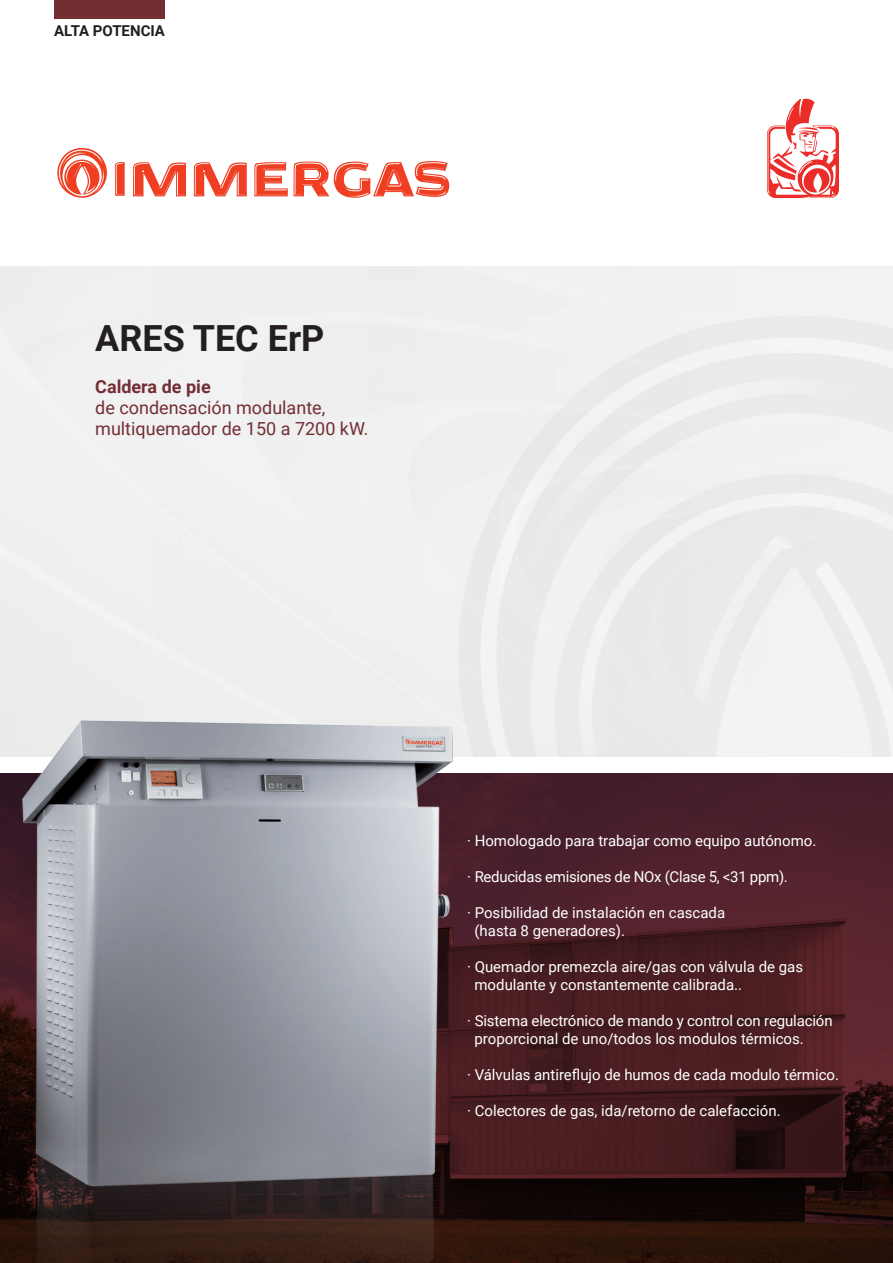
<style>
.page{position:relative;width:893px;height:1263px;background:#fff}
.page>*{position:absolute;margin:0;border:0;box-sizing:border-box;transform-origin:0 0}
.t1{font:700 36px "Roboto";color:#231f20}
.t2{font:18px "Roboto";color:#732e34}
.t3{font:700 18px "Roboto";color:#732e34}
.t4{font:15px "Roboto";color:#fff}
.t5{font:15px "Roboto";letter-spacing:-.02em;color:#fff}
.t6{font:700 15px "Roboto";color:#231f20}
</style>
<div class="page">
<svg style="left:0;top:774px;width:893px;height:489px;background:#401a1f"></svg>
<svg style="left:133px;top:162px;width:53px;height:34px"></svg>
<svg style="left:194px;top:162px;width:53px;height:34px"></svg>
<svg style="left:254px;top:162px;width:34px;height:34px"></svg>
<svg style="left:294px;top:161px;width:155px;height:37px"></svg>
<svg style="left:57px;top:148px;width:68px;height:50px"></svg>
<svg style="left:767px;top:99px;width:72px;height:99px"></svg>
<div style="left:54px;top:0;width:111px;height:18px;background:#732e34"></div>
<img style="left:23px;top:716px;width:430px;height:547px">
<p class="t6" style="left:54px;top:20px;width:113px">ALTA POTENCIA</p>
<p class="t1" style="left:95px;top:313px;width:231px">ARES TEC ErP</p>
<p class="t3" style="left:95px;top:374px;width:117px">Caldera de pie</p>
<p class="t2" style="left:95px;top:395px;width:232px">de condensación modulante,</p>
<p class="t2" style="left:95px;top:416px;width:275px">multiquemador de 150 a 7200 kW.</p>
<p class="t4" style="left:467px;top:830px;width:351px">· Homologado para trabajar como equipo autónomo.</p>
<p class="t5" style="left:467px;top:866px;width:322px">· Reducidas emisiones de NOx (Clase 5, &lt;31 ppm).</p>
<p class="t4" style="left:467px;top:902px;width:260px">· Posibilidad de instalación en cascada</p>
<p class="t4" style="left:474px;top:920px;width:152px">(hasta 8 generadores).</p>
<p class="t4" style="left:467px;top:956px;width:338px">· Quemador premezcla aire/gas con válvula de gas</p>
<p class="t4" style="left:474px;top:974px;width:269px">modulante y constantemente calibrada..</p>
<p class="t4" style="left:467px;top:1010px;width:367px">· Sistema electrónico de mando y control con regulación</p>
<p class="t4" style="left:474px;top:1028px;width:331px">proporcional de uno/todos los modulos térmicos.</p>
<p class="t4" style="left:467px;top:1064px;width:373px">· Válvulas antireflujo de humos de cada modulo térmico.</p>
<p class="t4" style="left:467px;top:1100px;width:315px">· Colectores de gas, ida/retorno de calefacción.</p>
</div>
